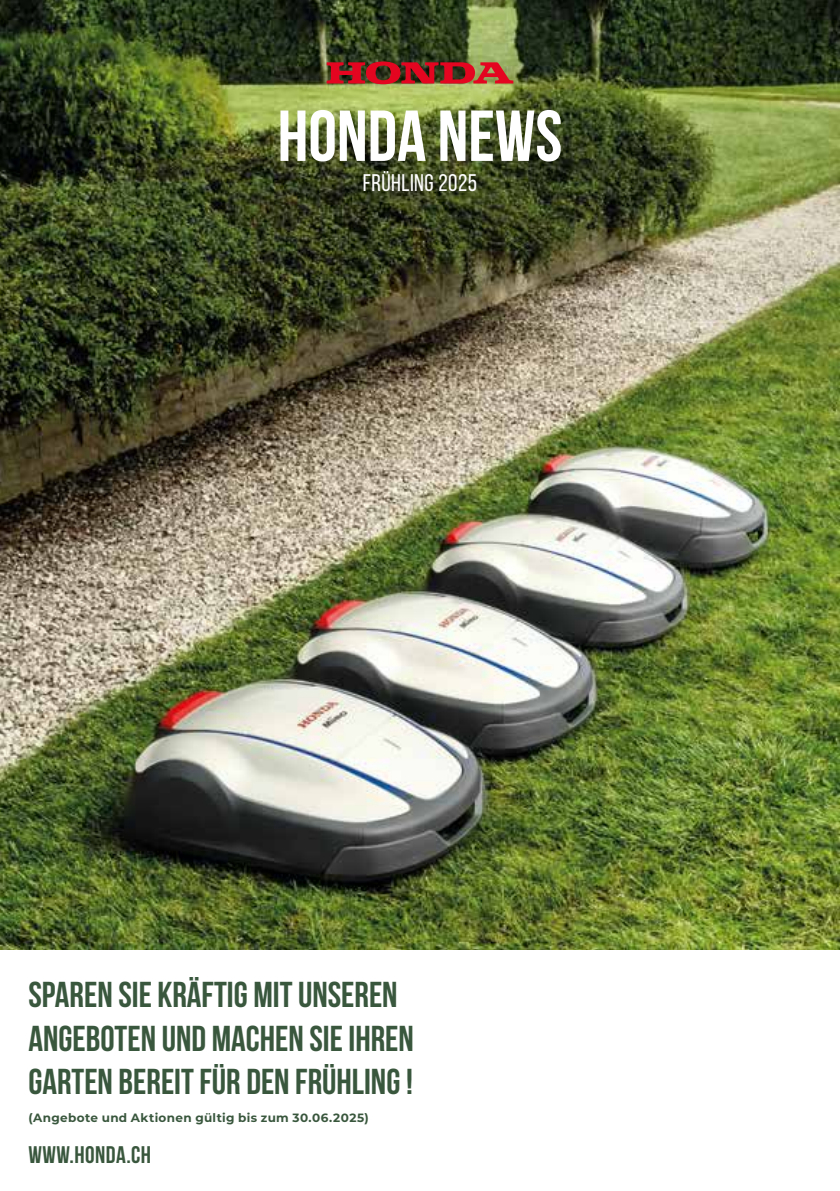
<style>
.page{position:relative;width:840px;height:1191px;background:#fff}
.page>*{position:absolute;margin:0;border:0;box-sizing:border-box;transform-origin:0 0}
.t1{font:700 72px "Bebas Neue";color:#fff}
.t2{font:700 36px/43.2px "Bebas Neue";color:#39573d}
.t3{font:24px "Bebas Neue";letter-spacing:.02em;color:#fff}
.t4{font:700 24px "Bebas Neue";letter-spacing:.02em;color:#39573d}
.t5{font:700 12px "Montserrat";letter-spacing:.03em;color:#39573d}
</style>
<div class="page">
<img style="left:0;top:0;width:839px;height:949px">
<svg style="left:326px;top:61px;width:187px;height:23px;background:#9f2a27"></svg>
<h1 class="t1" style="left:277px;top:96px;width:286px">HONDA NEWS</h1>
<p class="t3" style="left:362px;top:170px;width:116px">FRÜHLING 2025</p>
<p class="t2" style="left:28px;top:972px;width:387px">SPAREN SIE KRÄFTIG MIT UNSEREN<br>ANGEBOTEN UND MACHEN SIE IHREN<br>GARTEN BEREIT FÜR DEN FRÜHLING !</p>
<p class="t5" style="left:28px;top:1109px;width:342px">(Angebote und Aktionen gültig bis zum 30.06.2025)</p>
<p class="t4" style="left:28px;top:1141px;width:124px">WWW.HONDA.CH</p>
</div>
